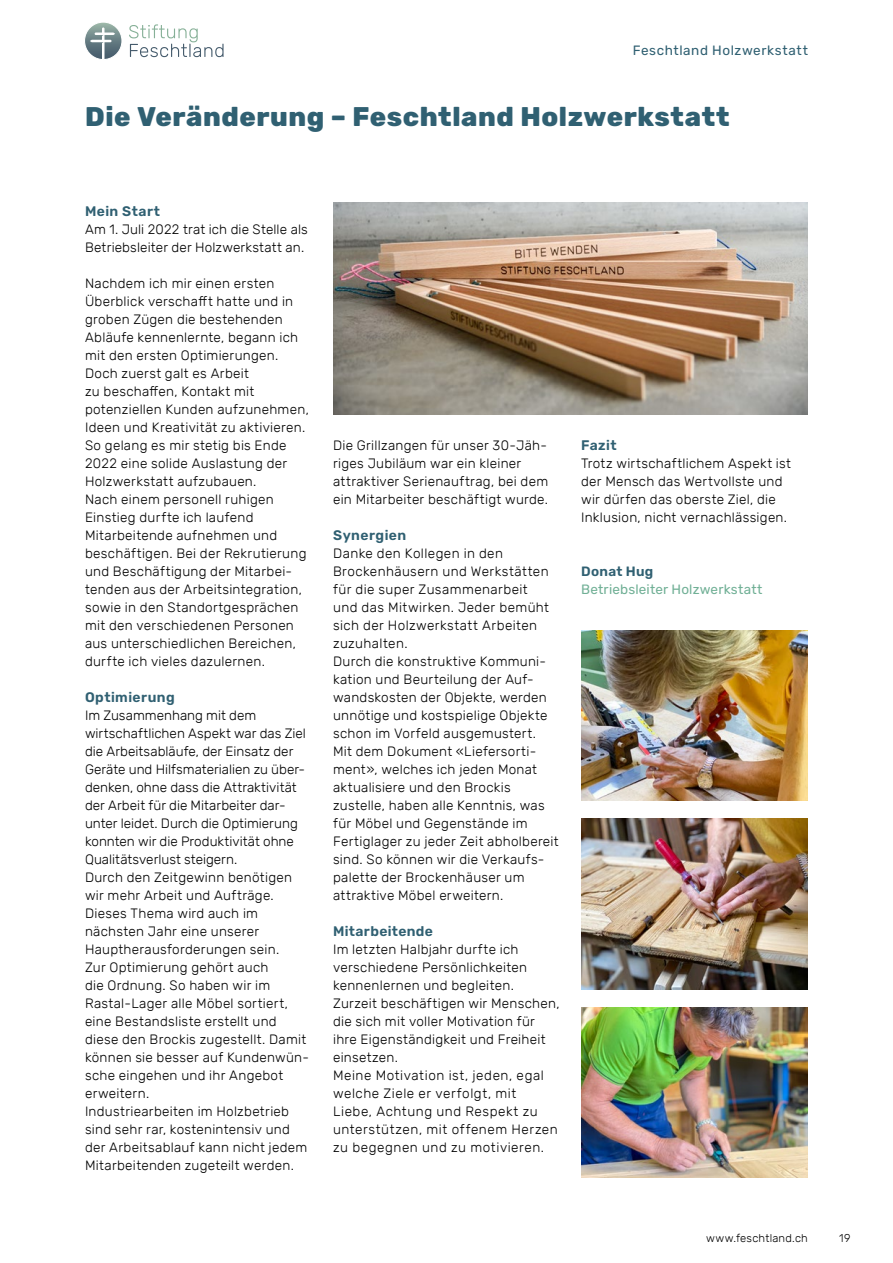
<style>
.page{position:relative;width:893px;height:1263px;background:#fff}
.page>*{position:absolute;margin:0;border:0;box-sizing:border-box;transform-origin:0 0}
.t1{font:800 27px "Rubik";letter-spacing:.02em;color:#306072}
.t2{font:600 13.8px "Rubik";letter-spacing:.03em;color:#306072}
.t3{font:300 13.5px/18px "Rubik";letter-spacing:.02em;color:#000}
.t4{font:13.5px "Rubik";letter-spacing:.01em;color:#71b096}
.t5{font:13.5px "Rubik";letter-spacing:.04em;color:#306072}
.t6{font:600 13.5px "Rubik";letter-spacing:.025em;color:#306072}
.t7{font:300 11.25px "Rubik";letter-spacing:.02em;color:#000}
</style>
<div class="page">
<svg style="left:129px;top:24px;width:95px;height:33px"></svg>
<svg style="left:85px;top:22px;width:37px;height:37px"></svg>
<img style="left:333px;top:202px;width:475px;height:212px">
<img style="left:581px;top:630px;width:227px;height:170px">
<img style="left:581px;top:819px;width:227px;height:170px">
<img style="left:581px;top:1007px;width:227px;height:170px">
<p class="t5" style="left:633px;top:43px;width:177px">Feschtland Holzwerkstatt</p>
<h1 class="t1" style="left:85px;top:102px;width:646px">Die Veränderung – Feschtland Holzwerkstatt</h1>
<p class="t2" style="left:85px;top:204px;width:77px">Mein Start</p>
<p class="t3" style="left:85px;top:221px;width:224px">Am 1. Juli 2022 trat ich die Stelle als<br>Betriebsleiter der Holzwerkstatt an.</p>
<p class="t3" style="left:85px;top:275px;width:225px">Nachdem ich mir einen ersten<br>Überblick verschafft hatte und in groben Zügen die bestehenden<br>Abläufe kennenlernte, begann ich mit den ersten Optimierungen.<br>Doch zuerst galt es Arbeit<br>zu beschaffen, Kontakt mit potenziellen Kunden aufzunehmen,<br>Ideen und Kreativität zu aktivieren.<br>So gelang es mir stetig bis Ende<br>2022 eine solide Auslastung der<br>Holzwerkstatt aufzubauen.<br>Nach einem personell ruhigen<br>Einstieg durfte ich laufend<br>Mitarbeitende aufnehmen und beschäftigen. Bei der Rekrutierung und Beschäftigung der Mitarbei&shy;tenden aus der Arbeitsintegration, sowie in den Standortgesprächen mit den verschiedenen Personen aus unterschiedlichen Bereichen, durfte ich vieles dazulernen.</p>
<p class="t2" style="left:85px;top:690px;width:91px">Optimierung</p>
<p class="t3" style="left:85px;top:707px;width:225px">Im Zusammenhang mit dem wirtschaftlichen Aspekt war das Ziel die Arbeitsabläufe, der Einsatz der<br>Geräte und Hilfsmaterialien zu über&shy;denken, ohne dass die Attraktivität der Arbeit für die Mitarbeiter dar&shy;unter leidet. Durch die Optimierung konnten wir die Produktivität ohne<br>Qualitätsverlust steigern.<br>Durch den Zeitgewinn benötigen wir mehr Arbeit und Aufträge.<br>Dieses Thema wird auch im nächsten Jahr eine unserer<br>Hauptherausforderungen sein.<br>Zur Optimierung gehört auch<br>die Ordnung. So haben wir im<br>Rastal-Lager alle Möbel sortiert, eine Bestandsliste erstellt und diese den Brockis zugestellt. Damit können sie besser auf Kundenwün&shy;sche eingehen und ihr Angebot erweitern.<br>Industriearbeiten im Holzbetrieb sind sehr rar, kostenintensiv und der Arbeitsablauf kann nicht jedem<br>Mitarbeitenden zugeteilt werden.</p>
<p class="t3" style="left:333px;top:437px;width:217px">Die Grillzangen für unser 30-Jäh&shy;riges Jubiläum war ein kleiner attraktiver Serienauftrag, bei dem ein Mitarbeiter beschäftigt wurde.</p>
<p class="t2" style="left:333px;top:528px;width:75px">Synergien</p>
<p class="t3" style="left:333px;top:545px;width:227px">Danke den Kollegen in den<br>Brockenhäusern und Werkstätten für die super Zusammenarbeit<br>und das Mitwirken. Jeder bemüht sich der Holzwerkstatt Arbeiten zuzuhalten.<br>Durch die konstruktive Kommuni&shy;kation und Beurteilung der Auf&shy;wandskosten der Objekte, werden unnötige und kostspielige Objekte schon im Vorfeld ausgemustert.<br>Mit dem Dokument «Liefersorti&shy;ment», welches ich jeden Monat aktualisiere und den Brockis zustelle, haben alle Kenntnis, was für Möbel und Gegenstände im<br>Fertiglager zu jeder Zeit abholbereit sind. So können wir die Verkaufs&shy;palette der Brockenhäuser um attraktive Möbel erweitern.</p>
<p class="t2" style="left:333px;top:924px;width:101px">Mitarbeitende</p>
<p class="t3" style="left:333px;top:941px;width:228px">Im letzten Halbjahr durfte ich verschiedene Persönlichkeiten kennenlernen und begleiten.<br>Zurzeit beschäftigen wir Menschen, die sich mit voller Motivation für ihre Eigenständigkeit und Freiheit einsetzen.<br>Meine Motivation ist, jeden, egal welche Ziele er verfolgt, mit<br>Liebe, Achtung und Respekt zu unterstützen, mit offenem Herzen zu begegnen und zu motivieren.</p>
<p class="t2" style="left:581px;top:438px;width:37px">Fazit</p>
<p class="t3" style="left:581px;top:455px;width:211px">Trotz wirtschaftlichem Aspekt ist der Mensch das Wertvollste und wir dürfen das oberste Ziel, die Inklusion, nicht vernachlässigen.</p>
<p class="t6" style="left:581px;top:564px;width:74px">Donat Hug</p>
<p class="t4" style="left:581px;top:582px;width:183px">Betriebsleiter Holzwerkstatt</p>
<p class="t7" style="left:706px;top:1231px;width:103px">www.feschtland.ch</p>
<p class="t7" style="left:839px;top:1231px;width:13px">19</p>
</div>
